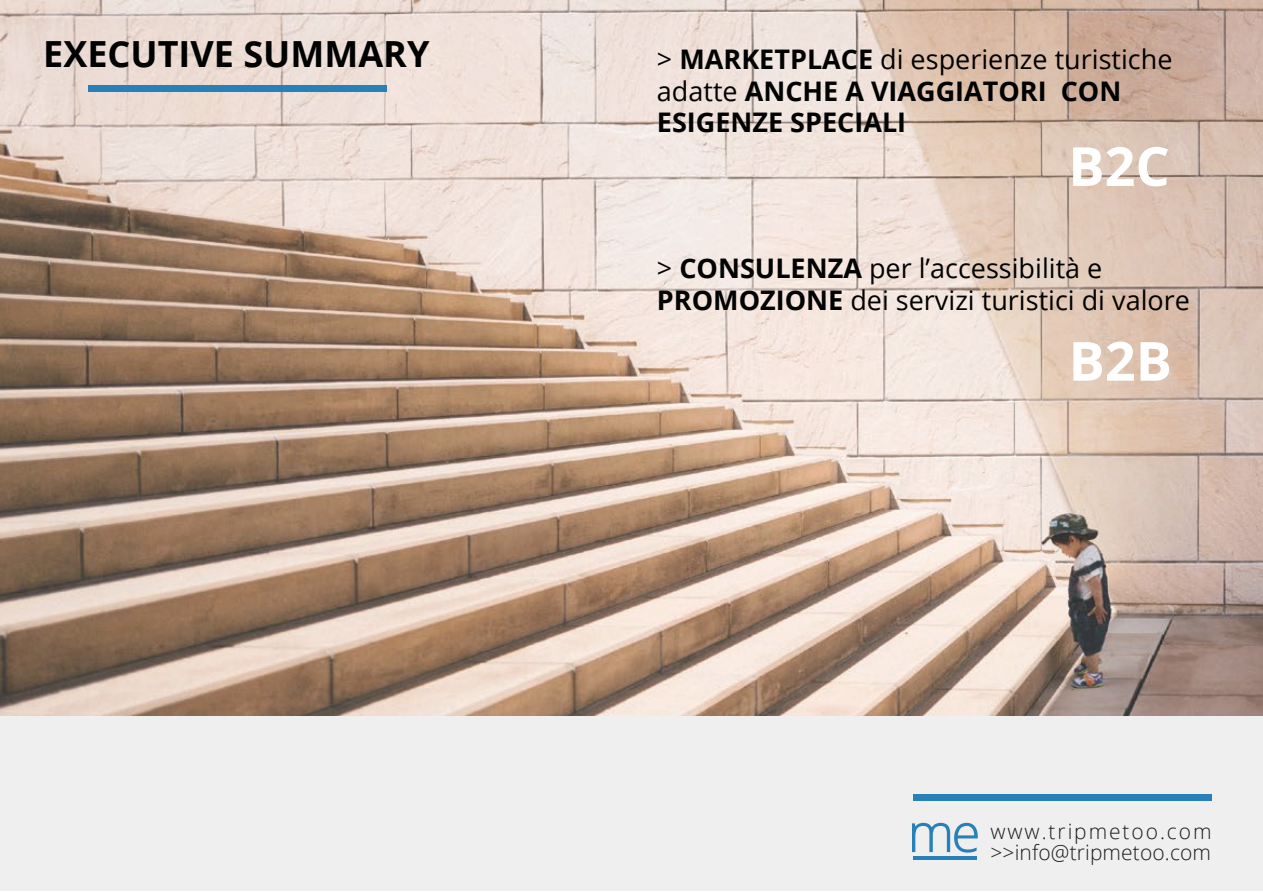
<style>
.page{position:relative;width:1263px;height:893px;background:#fff}
.page>*{position:absolute;margin:0;border:0;box-sizing:border-box;transform-origin:0 0}
.t1{font:700 54px "Open Sans";color:#fff}
.t2{font:700 36px "Open Sans";color:#000101}
.t3{font:700 27px/31.5px "Open Sans";color:#000101}
.t4{font:27px/31.5px "Open Sans";color:#000101}
.t5{font:300 21px/21px "Open Sans";letter-spacing:.005em;color:#1d1d1b}
.s1{font-weight:400}
.s2{font-weight:700}
</style>
<div class="page">
<img style="left:0;top:0;width:1263px;height:717px">
<div style="left:0;top:717px;width:1263px;height:174px;background:#efefef"></div>
<div style="left:89px;top:85px;width:298px;height:6px;background:#2880b8"></div>
<div style="left:914px;top:795px;width:298px;height:6px;background:#2880b8"></div>
<svg style="left:912px;top:823px;width:66px;height:30px"></svg>
<hr style="left:914px;top:856px;width:63px;height:3px;background:#2880b8">
<h2 class="t2" style="left:43px;top:28px;width:388px">EXECUTIVE SUMMARY</h2>
<p class="t3" style="left:657px;top:43px;width:517px"><span class="s1">&gt;</span> MARKETPLACE <span class="s1">di esperienze turistiche adatte</span> ANCHE A VIAGGIATORI CON<br>ESIGENZE SPECIALI</p>
<h1 class="t1" style="left:1068px;top:128px;width:103px">B2C</h1>
<p class="t4" style="left:657px;top:252px;width:534px">&gt; <span class="s2">CONSULENZA</span> per l’accessibilità e<br><span class="s2">PROMOZIONE</span> dei servizi turistici di valore</p>
<h1 class="t1" style="left:1068px;top:323px;width:105px">B2B</h1>
<p class="t5" style="left:990px;top:820px;width:223px">www.tripmetoo.com &gt;&gt;info@tripmetoo.com</p>
</div>
